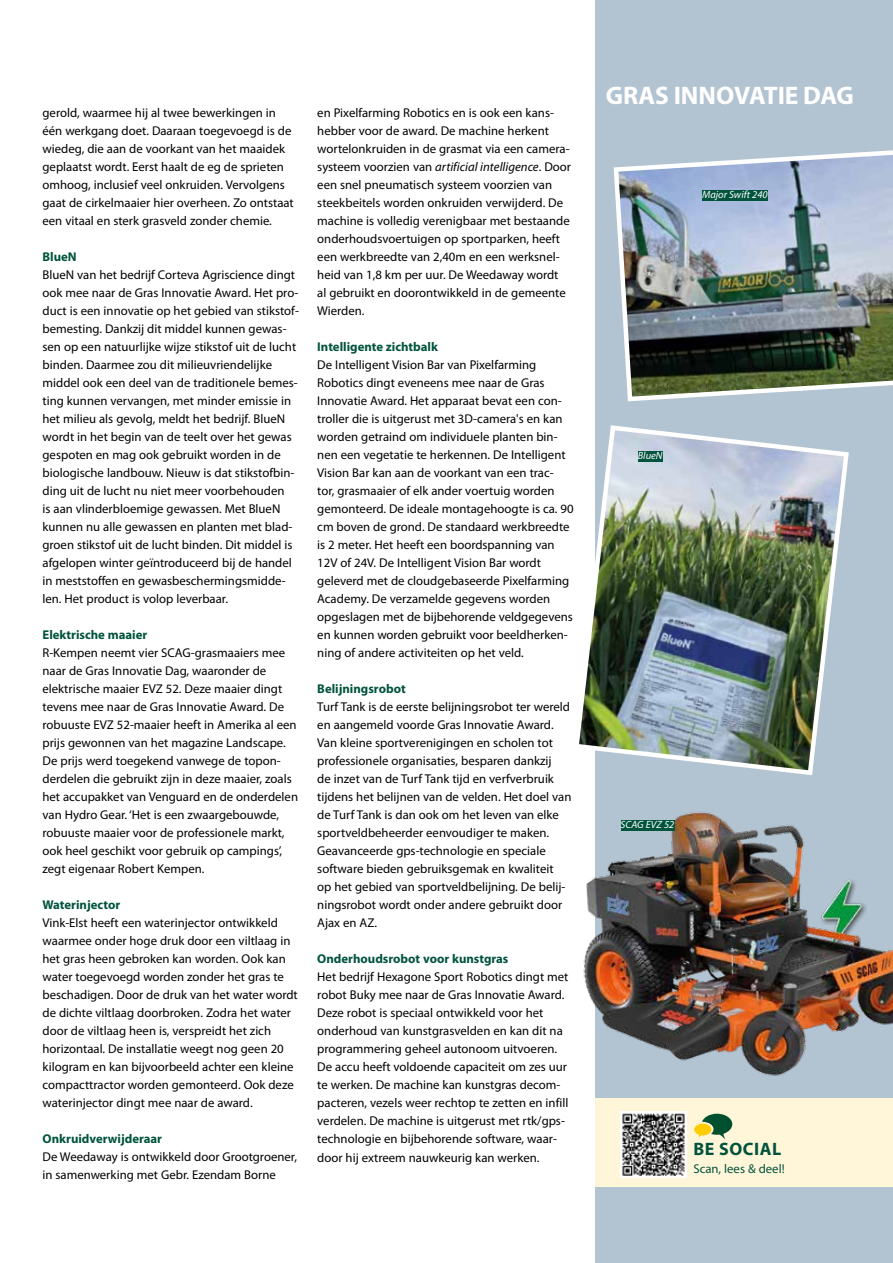
<style>
.page{position:relative;width:893px;height:1263px;background:#fff}
.page>*{position:absolute;margin:0;border:0;box-sizing:border-box;transform-origin:0 0}
.t1{font:700 25.5px "Myriad Pro";color:#fff}
.t2{font:700 18px "Myriad Pro";letter-spacing:.03em;color:#00533d}
.t3{font:12.75px/18px "Myriad Pro";color:#000}
.t4{font:700 12.75px "Myriad Pro";color:#00533d}
.t5{font:12.75px "Myriad Pro";color:#00533d}
.t6{font:italic 10.5px "Myriad Pro";color:#fff}
.s1{font-style:italic}
</style>
<div class="page">
<div style="left:595px;top:0;width:298px;height:1263px;background:#b2c3d1"></div>
<div style="left:595px;top:1098px;width:298px;height:89px;background:#fff5d8"></div>
<img style="left:621px;top:1111px;width:65px;height:66px">
<svg style="left:694px;top:1114px;width:38px;height:25px"></svg>
<img style="left:613px;top:150px;width:280px;height:252px">
<img style="left:579px;top:425px;width:270px;height:350px">
<img style="left:583px;top:812px;width:310px;height:264px">
<div style="left:638px;top:451px;width:25px;height:11px;background:#00533d"></div>
<div style="left:621px;top:820px;width:53px;height:11px;background:#00533d"></div>
<div style="left:702px;top:190px;width:66px;height:11px;background:#00533d"></div>
<p class="t3" style="left:43px;top:104px;width:253px">gerold, waarmee hij al twee bewerkingen in één werkgang doet. Daaraan toegevoegd is de wiedeg, die aan de voorkant van het maaidek geplaatst wordt. Eerst haalt de eg de sprieten omhoog, inclusief veel onkruiden. Vervolgens gaat de cirkelmaaier hier overheen. Zo ontstaat een vitaal en sterk grasveld zonder chemie.</p>
<p class="t4" style="left:43px;top:248px;width:36px">BlueN</p>
<p class="t3" style="left:43px;top:266px;width:258px">BlueN van het bedrijf Corteva Agriscience dingt ook mee naar de Gras Innovatie Award. Het pro&shy;duct is een innovatie op het gebied van stikstof&shy;bemesting. Dankzij dit middel kunnen gewas&shy;sen op een natuurlijke wijze stikstof uit de lucht binden. Daarmee zou dit milieuvriendelijke middel ook een deel van de traditionele bemes&shy;ting kunnen vervangen, met minder emissie in het milieu als gevolg, meldt het bedrijf. BlueN wordt in het begin van de teelt over het gewas gespoten en mag ook gebruikt worden in de biologische landbouw. Nieuw is dat stikstofbin&shy;ding uit de lucht nu niet meer voorbehouden<br>is aan vlinderbloemige gewassen. Met BlueN kunnen nu alle gewassen en planten met blad&shy;groen stikstof uit de lucht binden. Dit middel is afgelopen winter geïntroduceerd bij de handel in meststoffen en gewasbeschermingsmidde&shy;len. Het product is volop leverbaar.</p>
<p class="t4" style="left:43px;top:626px;width:106px">Elektrische maaier</p>
<p class="t3" style="left:43px;top:644px;width:257px">R-Kempen neemt vier SCAG-grasmaaiers mee naar de Gras Innovatie Dag, waaronder de elektrische maaier EVZ 52. Deze maaier dingt tevens mee naar de Gras Innovatie Award. De robuuste EVZ 52-maaier heeft in Amerika al een prijs gewonnen van het magazine Landscape.<br>De prijs werd toegekend vanwege de topon&shy;derdelen die gebruikt zijn in deze maaier, zoals het accupakket van Venguard en de onderdelen van Hydro Gear. ‘Het is een zwaargebouwde, robuuste maaier voor de professionele markt, ook heel geschikt voor gebruik op campings’, zegt eigenaar Robert Kempen.</p>
<p class="t4" style="left:43px;top:897px;width:79px">Waterinjector</p>
<p class="t3" style="left:43px;top:914px;width:257px">Vink-Elst heeft een waterinjector ontwikkeld waarmee onder hoge druk door een viltlaag in het gras heen gebroken kan worden. Ook kan water toegevoegd worden zonder het gras te beschadigen. Door de druk van het water wordt de dichte viltlaag doorbroken. Zodra het water door de viltlaag heen is, verspreidt het zich horizontaal. De installatie weegt nog geen 20 kilogram en kan bijvoorbeeld achter een kleine compacttractor worden gemonteerd. Ook deze waterinjector dingt mee naar de award.</p>
<p class="t4" style="left:43px;top:1131px;width:121px">Onkruidverwijderaar</p>
<p class="t3" style="left:43px;top:1148px;width:256px">De Weedaway is ontwikkeld door Grootgroener, in samenwerking met Gebr. Ezendam Borne</p>
<p class="t3" style="left:317px;top:104px;width:255px">en Pixelfarming Robotics en is ook een kans&shy;hebber voor de award. De machine herkent wortelonkruiden in de grasmat via een camera&shy;systeem voorzien van <span class="s1">artificial intelligence</span>. Door een snel pneumatisch systeem voorzien van steekbeitels worden onkruiden verwijderd. De machine is volledig verenigbaar met bestaande onderhoudsvoertuigen op sportparken, heeft een werkbreedte van 2,40m en een werksnel&shy;heid van 1,8 km per uur. De Weedaway wordt<br>al gebruikt en doorontwikkeld in de gemeente Wierden.</p>
<p class="t4" style="left:317px;top:339px;width:122px">Intelligente zichtbalk</p>
<p class="t3" style="left:317px;top:356px;width:258px">De Intelligent Vision Bar van Pixelfarming Robotics dingt eveneens mee naar de Gras Innovatie Award. Het apparaat bevat een con&shy;troller die is uitgerust met 3D-camera's en kan worden getraind om individuele planten bin&shy;nen een vegetatie te herkennen. De Intelligent Vision Bar kan aan de voorkant van een trac&shy;tor, grasmaaier of elk ander voertuig worden gemonteerd. De ideale montagehoogte is ca. 90 cm boven de grond. De standaard werkbreedte is 2 meter. Het heeft een boordspanning van 12V of 24V. De Intelligent Vision Bar wordt geleverd met de cloudgebaseerde Pixelfarming Academy. De verzamelde gegevens worden opgeslagen met de bijbehorende veldgegevens en kunnen worden gebruikt voor beeldherken&shy;ning of andere activiteiten op het veld.</p>
<p class="t4" style="left:317px;top:681px;width:90px">Belijningsrobot</p>
<p class="t3" style="left:317px;top:698px;width:256px">Turf Tank is de eerste belijningsrobot ter wereld en aangemeld voorde Gras Innovatie Award.<br>Van kleine sportverenigingen en scholen tot professionele organisaties, besparen dankzij<br>de inzet van de Turf Tank tijd en verfverbruik tijdens het belijnen van de velden. Het doel van de Turf Tank is dan ook om het leven van elke sportveldbeheerder eenvoudiger te maken.<br>Geavanceerde gps-technologie en speciale software bieden gebruiksgemak en kwaliteit<br>op het gebied van sportveldbelijning. De belij&shy;ningsrobot wordt onder andere gebruikt door Ajax en AZ.</p>
<p class="t4" style="left:317px;top:951px;width:193px">Onderhoudsrobot voor kunstgras</p>
<p class="t3" style="left:317px;top:968px;width:253px">Het bedrijf Hexagone Sport Robotics dingt met robot Buky mee naar de Gras Innovatie Award.<br>Deze robot is speciaal ontwikkeld voor het onderhoud van kunstgrasvelden en kan dit na programmering geheel autonoom uitvoeren.<br>De accu heeft voldoende capaciteit om zes uur te werken. De machine kan kunstgras decom&shy;pacteren, vezels weer rechtop te zetten en infill verdelen. De machine is uitgerust met rtk/gps&shy;technologie en bijbehorende software, waar&shy;door hij extreem nauwkeurig kan werken.</p>
<h1 class="t1" style="left:606px;top:79px;width:250px">GRAS INNOVATIE DAG</h1>
<p class="t6" style="left:702px;top:188px;width:67px">Major Swift 240</p>
<p class="t6" style="left:638px;top:449px;width:26px">BlueN</p>
<p class="t6" style="left:621px;top:818px;width:55px">SCAG EVZ 52</p>
<h2 class="t2" style="left:693px;top:1137px;width:89px">BE SOCIAL</h2>
<p class="t5" style="left:693px;top:1161px;width:93px">Scan, lees &amp; deel!</p>
</div>
